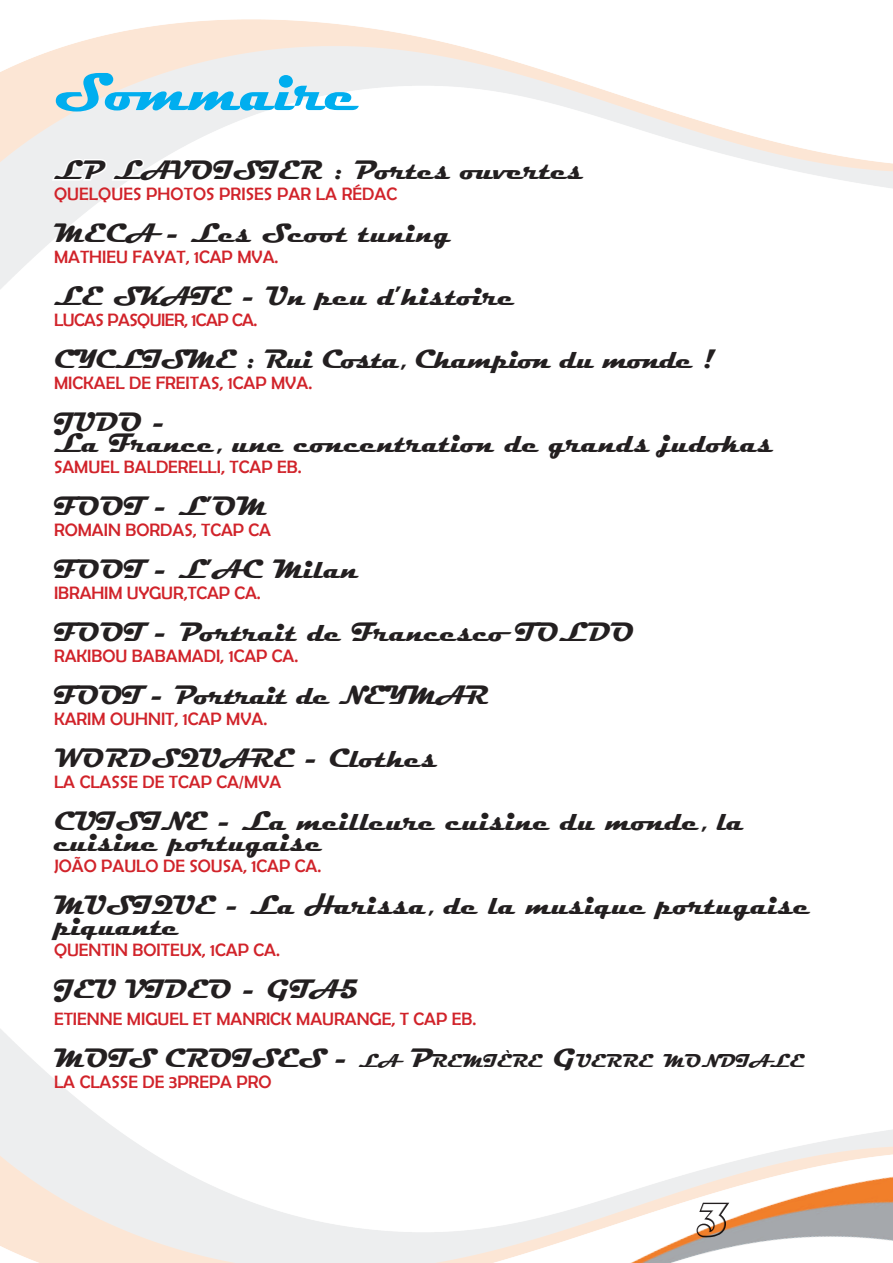
<style>
.page{position:relative;width:893px;height:1263px;background:#fff}
.page>*{position:absolute;margin:0;border:0;box-sizing:border-box;transform-origin:0 0}
.t1{font:700 54px "Magneto";color:#00aeef}
.t2{font:700 45px "Magneto";color:#fff}
.t3{font:700 27px/21px "Magneto";color:#231f20}
.t4{font:700 27px "Magneto";letter-spacing:-.03em;color:#231f20}
.t5{font:700 27px "Magneto";letter-spacing:-.025em;color:#231f20}
.t6{font:700 27px "Magneto";color:#231f20}
.t7{font:700 18.9px "Magneto";color:#231f20}
.t8{font:18px "Berlin Sans FB";color:#d1232a}
.s1{font-size:18.9px}
.s2{font-size:27px}
</style>
<div class="page">
<img style="left:0;top:19px;width:893px;height:270px">
<img style="left:366px;top:1148px;width:527px;height:115px">
<svg style="left:48px;top:103px;width:539px;height:107px"></svg>
<h1 class="t1" style="left:54px;top:61px;width:306px">Sommaire</h1>
<h3 class="t3" style="left:54px;top:160px;width:531px">LP LAVOISIER : Portes ouvertes</h3>
<p class="t8" style="left:54px;top:184px;width:345px">QUELQUES PHOTOS PRISES PAR LA RÉDAC</p>
<h3 class="t3" style="left:54px;top:223px;width:399px">MECA - Les Scoot tuning</h3>
<p class="t8" style="left:54px;top:247px;width:158px">MATHIEU FAYAT, 1CAP</p>
<p class="t8" style="left:237px;top:247px;width:14px">MVA</p>
<p class="t8" style="left:275px;top:247px;width:5px">.</p>
<h3 class="t3" style="left:54px;top:286px;width:462px">LE SKATE - Un peu d’histoire</h3>
<p class="t8" style="left:54px;top:310px;width:106px">LUCAS PASQUIER</p>
<p class="t8" style="left:184px;top:310px;width:24px">, 1CAP</p>
<p class="t8" style="left:232px;top:310px;width:27px">CA.</p>
<h3 class="t4" style="left:54px;top:344px;width:661px">CYCLISME : Rui Costa, Champion du monde !</h3>
<p class="t8" style="left:54px;top:373px;width:191px">MICKAEL DE FREITAS, 1CAP</p>
<p class="t8" style="left:271px;top:373px;width:14px">MVA</p>
<p class="t8" style="left:308px;top:373px;width:5px">.</p>
<h3 class="t3" style="left:54px;top:412px;width:721px">JUDO -<br>La France, une concentration de grands judokas</h3>
<p class="t8" style="left:54px;top:457px;width:188px">SAMUEL BALDERELLI, TCAP</p>
<p class="t8" style="left:277px;top:457px;width:26px">EB.</p>
<h3 class="t3" style="left:54px;top:496px;width:214px">FOOT - L’OM</h3>
<p class="t8" style="left:54px;top:520px;width:95px">ROMAIN BORDAS</p>
<p class="t8" style="left:193px;top:520px;width:21px">, TCAP</p>
<p class="t8" style="left:249px;top:520px;width:12px">CA</p>
<h3 class="t3" style="left:54px;top:559px;width:306px">FOOT - L’AC Milan</h3>
<p class="t8" style="left:54px;top:583px;width:146px">IBRAHIM UYGUR,TCAP</p>
<p class="t8" style="left:235px;top:583px;width:28px">CA .</p>
<h3 class="t3" style="left:54px;top:622px;width:582px">FOOT - Portrait de Francesco TOLDO</h3>
<p class="t8" style="left:54px;top:646px;width:192px">RAKIBOU BABAMADI, 1CAP</p>
<p class="t8" style="left:272px;top:646px;width:28px">CA .</p>
<h3 class="t5" style="left:54px;top:680px;width:436px">FOOT - Portrait de NEYMAR</h3>
<p class="t8" style="left:54px;top:709px;width:146px">KARIM OUHNIT, 1CAP</p>
<p class="t8" style="left:226px;top:709px;width:14px">MVA</p>
<p class="t8" style="left:263px;top:709px;width:5px">.</p>
<h3 class="t3" style="left:54px;top:748px;width:385px">WORDSQUARE - Clothes</h3>
<p class="t8" style="left:54px;top:772px;width:127px">LA CLASSE DE TCAP</p>
<p class="t8" style="left:216px;top:772px;width:41px">CA/MVA</p>
<h3 class="t3" style="left:54px;top:811px;width:691px">CUISINE - La meilleure cuisine du monde, la cuisine portugaise</h3>
<p class="t8" style="left:54px;top:856px;width:215px">JOÃO PAULO DE SOUSA, 1CAP</p>
<p class="t8" style="left:295px;top:856px;width:28px">CA .</p>
<h3 class="t3" style="left:54px;top:895px;width:758px">MUSIQUE - La Harissa, de la musique portugaise piquante</h3>
<p class="t8" style="left:54px;top:940px;width:100px">QUENTIN BOITEU</p>
<p class="t8" style="left:192px;top:940px;width:36px">X, 1CAP</p>
<p class="t8" style="left:254px;top:940px;width:28px">CA .</p>
<h3 class="t3" style="left:54px;top:979px;width:305px">JEU VIDEO - GTA5</h3>
<p class="t8" style="left:54px;top:1009px;width:372px">ETIENNE MIGUEL ET MANRICK MAURANGE, T CAP</p>
<p class="t8" style="left:452px;top:1009px;width:26px">EB.</p>
<h3 class="t6" style="left:54px;top:1043px;width:395px">MOTS CROISES - <span class="s1">LA</span> P<span class="s1">REMI</span></h3>
<p class="t7" style="left:497px;top:1050px;width:111px">ÈRE <span class="s2">G</span>UERRE</p>
<p class="t7" style="left:663px;top:1050px;width:143px">MO NDIALE</p>
<p class="t8" style="left:54px;top:1072px;width:136px">LA CLASSE DE 3PREPA</p>
<p class="t8" style="left:237px;top:1072px;width:13px">PRO</p>
<h2 class="t2" style="left:695px;top:1194px;width:33px">3</h2>
</div>
